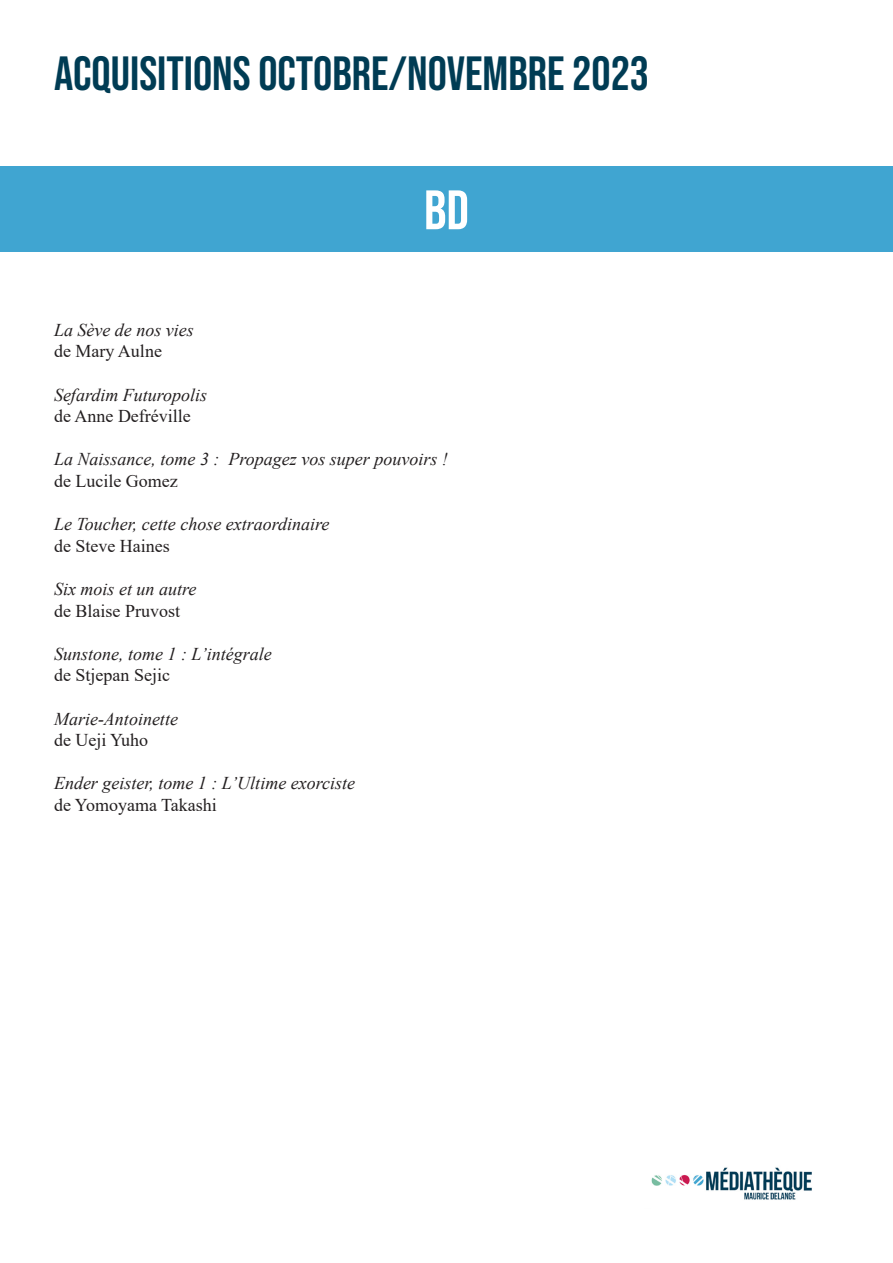
<style>
.page{position:relative;width:893px;height:1263px;background:#fff}
.page>*{position:absolute;margin:0;border:0;box-sizing:border-box;transform-origin:0 0}
.t1{font:55.5px "Bebas Neue";color:#fff}
.t2{font:48px "Bebas Neue";color:#003c54}
.t3{font:italic 18px/21.6px "Times New Roman";color:#231f20}
.s1{font-style:normal}
</style>
<div class="page">
<div style="left:0;top:166px;width:893px;height:85px;background:#40a5d1"></div>
<img style="left:651px;top:1167px;width:161px;height:33px">
<h2 class="t2" style="left:54px;top:46px;width:597px">ACQUISITIONS OCTOBRE/NOVEMBRE 2023</h2>
<h1 class="t1" style="left:424px;top:179px;width:46px">BD</h1>
<p class="t3" style="left:54px;top:318px;width:141px">La Sève de nos vies <span class="s1">de Mary Aulne</span></p>
<p class="t3" style="left:54px;top:383px;width:155px">Sefardim Futuropolis <span class="s1">de Anne Defréville</span></p>
<p class="t3" style="left:54px;top:448px;width:395px">La Naissance, tome 3 : Propagez vos super pouvoirs ! <span class="s1">de Lucile Gomez</span></p>
<p class="t3" style="left:54px;top:513px;width:277px">Le Toucher, cette chose extraordinaire <span class="s1">de Steve Haines</span></p>
<p class="t3" style="left:54px;top:578px;width:144px">Six mois et un autre <span class="s1">de Blaise Pruvost</span></p>
<p class="t3" style="left:54px;top:642px;width:219px">Sunstone, tome 1 : L’intégrale <span class="s1">de Stjepan Sejic</span></p>
<p class="t3" style="left:54px;top:707px;width:125px">Marie-Antoinette <span class="s1">de Ueji Yuho</span></p>
<p class="t3" style="left:54px;top:772px;width:303px">Ender geister, tome 1 : L’Ultime exorciste <span class="s1">de Yomoyama Takashi</span></p>
</div>
